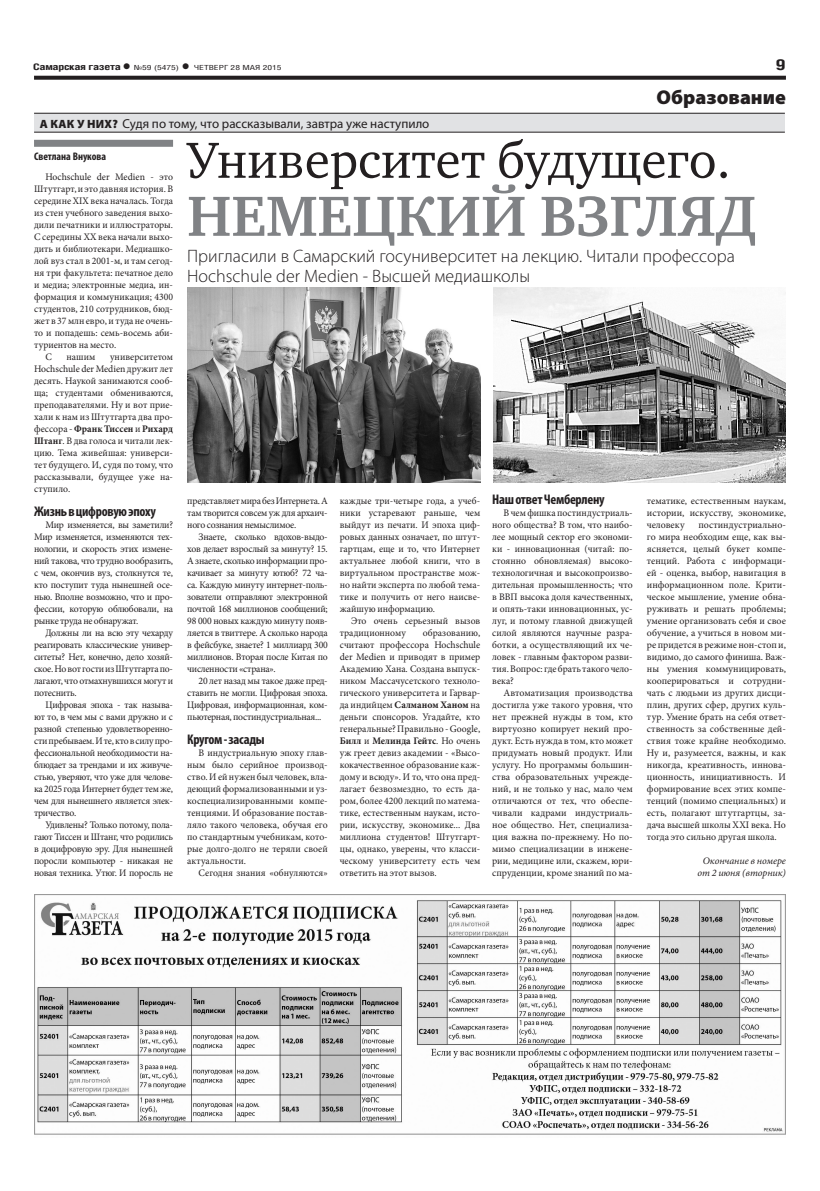
<style>
.page{position:relative;width:820px;height:1191px;background:#fff}
.page>*{position:absolute;margin:0;border:0;box-sizing:border-box;transform-origin:0 0}
.заголовок{font:700 58px "Charter C";color:#808285}
.заголовок-2{font:52px "Charter C";color:#231f20}
.рубрика{font:900 20px "Myriad Pro";color:#231f20}
.подзаголовок{font:300 18px/20px "Myriad Pro";color:#231f20}
.t1{font:700 15px "Helios Cond";color:#231f20;scale:1.4 1}
.заголовок_в_тексте{font:700 condensed 14px "Myriad Pro";letter-spacing:-.02em;color:#231f20}
.надзаголовок{font:13px "Myriad Pro";color:#231f20}
.автор_чб{font:700 condensed 11px "Myriad Pro";color:#231f20}
.ОСНОВНОЙ{font:10px/12px "Minion Pro";letter-spacing:-.005em;color:#231f20;text-align:justify}
.ОСНОВНОЙ-2{font:italic 10px/12px "Minion Pro";letter-spacing:-.005em;color:#231f20;text-align:center}
.t2{font:700 9px "Helios Cond";letter-spacing:-.02em;color:#231f20;scale:1.4 1}
.t3{font:7px "Helios Cond";color:#231f20;scale:1.4 1}
.s1{font-size:16px}
.s2{font-weight:700;font-size:16px}
.s3{font-weight:900;font-size:12px}
.s4{font-weight:700}
</style>
<div class="page">
<svg style="left:34px;top:76px;width:751px;height:4px;background:#322f2f"></svg>
<div style="left:34px;top:113px;width:750px;height:19px;background:#e1e2e4"></div>
<hr style="left:34px;top:113px;width:750px;height:1px;background:#231f20">
<hr style="left:34px;top:132px;width:750px;height:1px;background:#231f20">
<div style="left:34px;top:140px;width:139px;height:7px;background:#808285"></div>
<img style="left:493px;top:288px;width:292px;height:194px">
<img style="left:187px;top:288px;width:293px;height:194px">
<img style="left:34px;top:894px;width:751px;height:241px">
<p class="t2" style="left:33px;top:61px;width:71px">Самарская газета<span class="s1">•</span></p>
<p class="t3" style="left:134px;top:63px;width:107px">№59 (5475) <span class="s2">•</span> ЧЕТВЕРГ 28 МАЯ 2015</p>
<p class="t1" style="left:775px;top:55px;width:9px">9</p>
<p class="рубрика" style="left:656px;top:86px;width:131px">Образование</p>
<p class="надзаголовок" style="left:40px;top:115px;width:391px"><span class="s3">А КАК У НИХ?</span> Судя по тому, что рассказывали, завтра уже наступило</p>
<p class="заголовок-2" style="left:187px;top:131px;width:545px">Университет будущего.</p>
<p class="автор_чб" style="left:34px;top:150px;width:74px">Светлана Внукова</p>
<p class="ОСНОВНОЙ" style="left:34px;top:171px;width:140px;text-indent:11px">Hochschule der Medien - это Штутгарт, и это давняя история. В середине ХIХ века началась. Тогда из стен учебного заведения выхо&shy;дили печатники и иллюстраторы.<br>С середины ХХ века начали выхо&shy;дить и библиотекари. Медиашко&shy;лой вуз стал в 2001-м, и там сегод&shy;ня три факультета: печатное дело и медиа; электронные медиа, ин&shy;формация и коммуникация; 4300 студентов, 210 сотрудников, бюд&shy;жет в 37 млн евро, и туда не очень&shy;то и попадешь: семь-восемь аби&shy;туриентов на место.</p>
<p class="ОСНОВНОЙ" style="left:45px;top:351px;width:8px">С</p>
<p class="ОСНОВНОЙ" style="left:67px;top:351px;width:30px">нашим</p>
<p class="заголовок" style="left:187px;top:184px;width:570px">НЕМЕЦКИЙ ВЗГЛЯД</p>
<p class="подзаголовок" style="left:187px;top:246px;width:549px">Пригласили в Самарский госуниверситет на лекцию. Читали профессора<br>Hochschule der Medien - Высшей медиашколы</p>
<p class="ОСНОВНОЙ" style="left:34px;top:351px;width:140px;text-indent:76px">университетом Hochschule der Medien дружит лет десять. Наукой занимаются сооб&shy;ща; студентами обмениваются, преподавателями. Ну и вот прие&shy;хали к нам из Штутгарта два про&shy;фессора - <span class="s4">Франк Тиссен</span> и <span class="s4">Рихард Штанг</span>. В два голоса и читали лек&shy;цию. Тема живейшая: универси&shy;тет будущего. И, судя по тому, что рассказывали, будущее уже на&shy;ступило.</p>
<p class="заголовок_в_тексте" style="left:34px;top:503px;width:123px">Жизнь в цифровую эпоху</p>
<p class="ОСНОВНОЙ" style="left:34px;top:519px;width:140px;text-indent:11px">Мир изменяется, вы заметили?<br>Мир изменяется, изменяются тех&shy;нологии, и скорость этих измене&shy;ний такова, что трудно вообразить, с чем, окончив вуз, столкнутся те, кто поступит туда нынешней осе&shy;нью. Вполне возможно, что и про&shy;фессии, которую облюбовали, на рынке труда не обнаружат.</p>
<p class="ОСНОВНОЙ" style="left:34px;top:627px;width:140px;text-indent:11px">Должны ли на всю эту чехарду реагировать классические универ&shy;ситеты? Нет, конечно, дело хозяй&shy;ское. Но вот гости из Штутгарта по&shy;лагают, что отмахнувшихся могут и потеснить.</p>
<p class="ОСНОВНОЙ" style="left:34px;top:699px;width:140px;text-indent:11px">Цифровая эпоха - так называ&shy;ют то, в чем мы с вами дружно и с разной степенью удовлетворенно&shy;сти пребываем. И те, кто в силу про&shy;фессиональной необходимости на&shy;блюдает за трендами и их живуче&shy;стью, уверяют, что уже для челове&shy;ка 2025 года Интернет будет тем же, чем для нынешнего является элек&shy;тричество.</p>
<p class="ОСНОВНОЙ" style="left:34px;top:819px;width:140px;text-indent:11px">Удивлены? Только потому, пола&shy;гают Тиссен и Штанг, что родились в доцифровую эру. Для нынешней поросли компьютер - никакая не новая техника. Утюг. И поросль не</p>
<p class="заголовок_в_тексте" style="left:492px;top:491px;width:114px">Наш ответ Чемберлену</p>
<p class="ОСНОВНОЙ" style="left:492px;top:507px;width:142px;text-indent:11px">В чем фишка постиндустриаль&shy;ного общества? В том, что наибо&shy;лее мощный сектор его экономи&shy;ки - инновационная (читай: по&shy;стоянно обновляемая) высоко&shy;технологичная и высокопроизво&shy;дительная промышленность; что в ВВП высока доля качественных, и опять-таки инновационных, ус&shy;луг, и потому главной движущей силой являются научные разра&shy;ботки, а осуществляющий их че&shy;ловек - главным фактором разви&shy;тия. Вопрос: где брать такого чело&shy;века?</p>
<p class="ОСНОВНОЙ" style="left:492px;top:687px;width:142px;text-indent:11px">Автоматизация производства достигла уже такого уровня, что нет прежней нужды в том, кто виртуозно копирует некий про&shy;дукт. Есть нужда в том, кто может придумать новый продукт. Или услугу. Но программы большин&shy;ства образовательных учрежде&shy;ний, и не только у нас, мало чем отличаются от тех, что обеспе&shy;чивали кадрами индустриаль&shy;ное общество. Нет, специализа&shy;ция важна по-прежнему. Но по&shy;мимо специализации в инжене&shy;рии, медицине или, скажем, юри&shy;спруденции, кроме знаний по ма-</p>
<p class="ОСНОВНОЙ" style="left:187px;top:495px;width:142px">представляет мира без Интернета. А там творится совсем уж для архаич&shy;ного сознания немыслимое.</p>
<p class="ОСНОВНОЙ" style="left:187px;top:531px;width:142px;text-indent:11px">Знаете, сколько вдохов-выдо&shy;хов делает взрослый за минуту? 15.<br>А знаете, сколько информации про&shy;качивает за минуту ютюб? 72 ча&shy;са. Каждую минуту интернет-поль&shy;зователи отправляют электронной почтой 168 миллионов cообщений; 98 000 новых каждую минуту появ&shy;ляется в твиттере. А сколько народа в фейсбуке, знаете? 1 миллиард 300 миллионов. Вторая после Китая по численности «страна».</p>
<p class="ОСНОВНОЙ" style="left:187px;top:675px;width:142px;text-indent:11px">20 лет назад мы такое даже пред&shy;ставить не могли. Цифровая эпоха.<br>Цифровая, информационная, ком&shy;пьютерная, постиндустриальная...</p>
<p class="заголовок_в_тексте" style="left:187px;top:731px;width:79px">Кругом - засады</p>
<p class="ОСНОВНОЙ" style="left:187px;top:747px;width:142px;text-indent:11px">В индустриальную эпоху глав&shy;ным было серийное производ&shy;ство. И ей нужен был человек, вла&shy;деющий формализованными и уз&shy;коспециализированными компе&shy;тенциями. И образование постав&shy;ляло такого человека, обучая его по стандартным учебникам, кото&shy;рые долго-долго не теряли своей актуальности.</p>
<p class="ОСНОВНОЙ" style="left:198px;top:867px;width:131px">Сегодня знания «обнуляются»</p>
<p class="ОСНОВНОЙ" style="left:339px;top:495px;width:142px">каждые три-четыре года, а учеб&shy;ники устаревают раньше, чем выйдут из печати. И эпоха циф&shy;ровых данных означает, по штут&shy;гартцам, еще и то, что Интернет актуальнее любой книги, что в виртуальном пространстве мож&shy;но найти эксперта по любой тема&shy;тике и получить от него наисве&shy;жайшую информацию.</p>
<p class="ОСНОВНОЙ" style="left:339px;top:615px;width:142px;text-indent:11px">Это очень серьезный вызов традиционному</p>
<p class="ОСНОВНОЙ" style="left:646px;top:495px;width:140px">тематике, естественным наукам, истории, искусству, экономике, человеку</p>
<p class="ОСНОВНОЙ" style="left:646px;top:519px;width:140px;text-indent:52px">постиндустриально&shy;го мира необходим еще, как вы&shy;ясняется, целый букет компе&shy;тенций. Работа с информаци&shy;ей - оценка, выбор, навигация в информационном поле. Крити&shy;ческое мышление, умение обна&shy;руживать и решать проблемы; умение организовать себя и свое обучение, а учиться в новом ми&shy;ре придется в режиме нон-стоп и, видимо, до самого финиша. Важ&shy;ны умения коммуницировать, кооперироваться и сотрудни&shy;чать с людьми из других дисци&shy;плин, других сфер, других куль&shy;тур. Умение брать на себя ответ&shy;ственность за собственные дей&shy;ствия тоже крайне необходимо.<br>Ну и, разумеется, важны, и как никогда, креативность, иннова&shy;ционность, инициативность. И формирование всех этих компе&shy;тенций (помимо специальных) и есть, полагают штутгартцы, за&shy;дача высшей школы XXI века. Но тогда это сильно другая школа.</p>
<p class="ОСНОВНОЙ-2" style="left:697px;top:855px;width:90px">Окончание в номере от 2 июня (вторник)</p>
<p class="ОСНОВНОЙ" style="left:339px;top:627px;width:142px;text-indent:83px">образованию, считают профессора Hochschule der Medien и приводят в пример Академию Хана. Cоздана выпуск&shy;ником Массачусетского техноло&shy;гического университета и Гарвар&shy;да индийцем <span class="s4">Салманом Ханом</span> на деньги спонсоров. Угадайте, кто генеральные? Правильно - Google, <span class="s4">Билл</span> и <span class="s4">Мелинда Гейтс</span>. Но очень уж греет девиз академии - «Высо&shy;кокачественное образование каж&shy;дому и всюду». И то, что она пред&shy;лагает безвозмездно, то есть да&shy;ром, более 4200 лекций по матема&shy;тике, естественным наукам, исто&shy;рии, искусству, экономике... Два миллиона студентов! Штутгарт&shy;цы, однако, уверены, что класси&shy;ческому университету есть чем ответить на этот вызов.</p>
</div>
